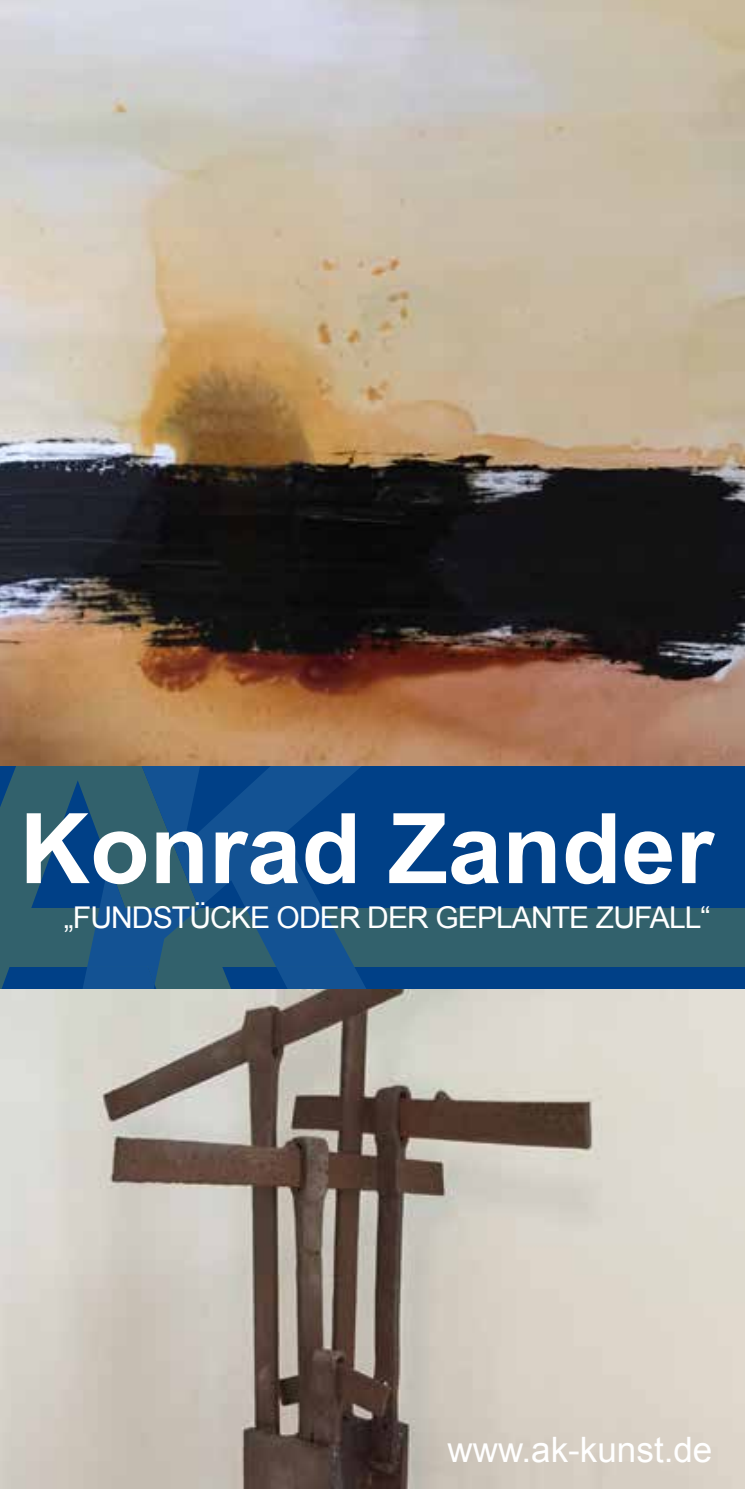
<style>
.page{position:relative;width:745px;height:1489px;background:#fff}
.page>*{position:absolute;margin:0;border:0;box-sizing:border-box;transform-origin:0 0}
.t1{font:700 97.5px "Arial";color:#fff}
.t2{font:35px "Arial";color:#fff}
.t3{font:30px "Arial";letter-spacing:-.03em;color:#fff}
</style>
<div class="page">
<div style="left:0;top:0;width:744px;height:1488px;background:#004087"></div>
<svg style="left:0;top:765px;width:99px;height:224px;fill:#32616c"></svg>
<div style="left:0;top:907px;width:744px;height:59px;background:#32616c"></div>
<svg style="left:99px;top:765px;width:338px;height:142px"></svg>
<svg style="left:71px;top:907px;width:325px;height:82px"></svg>
<img style="left:0;top:989px;width:744px;height:499px">
<img style="left:0;top:0;width:744px;height:765px">
<h1 class="t1" style="left:19px;top:784px;width:695px">Konrad Zander</h1>
<p class="t3" style="left:64px;top:897px;width:648px">„FUNDSTÜCKE ODER DER GEPLANTE ZUFALL“</p>
<p class="t2" style="left:447px;top:1426px;width:266px">www.ak-kunst.de</p>
</div>
